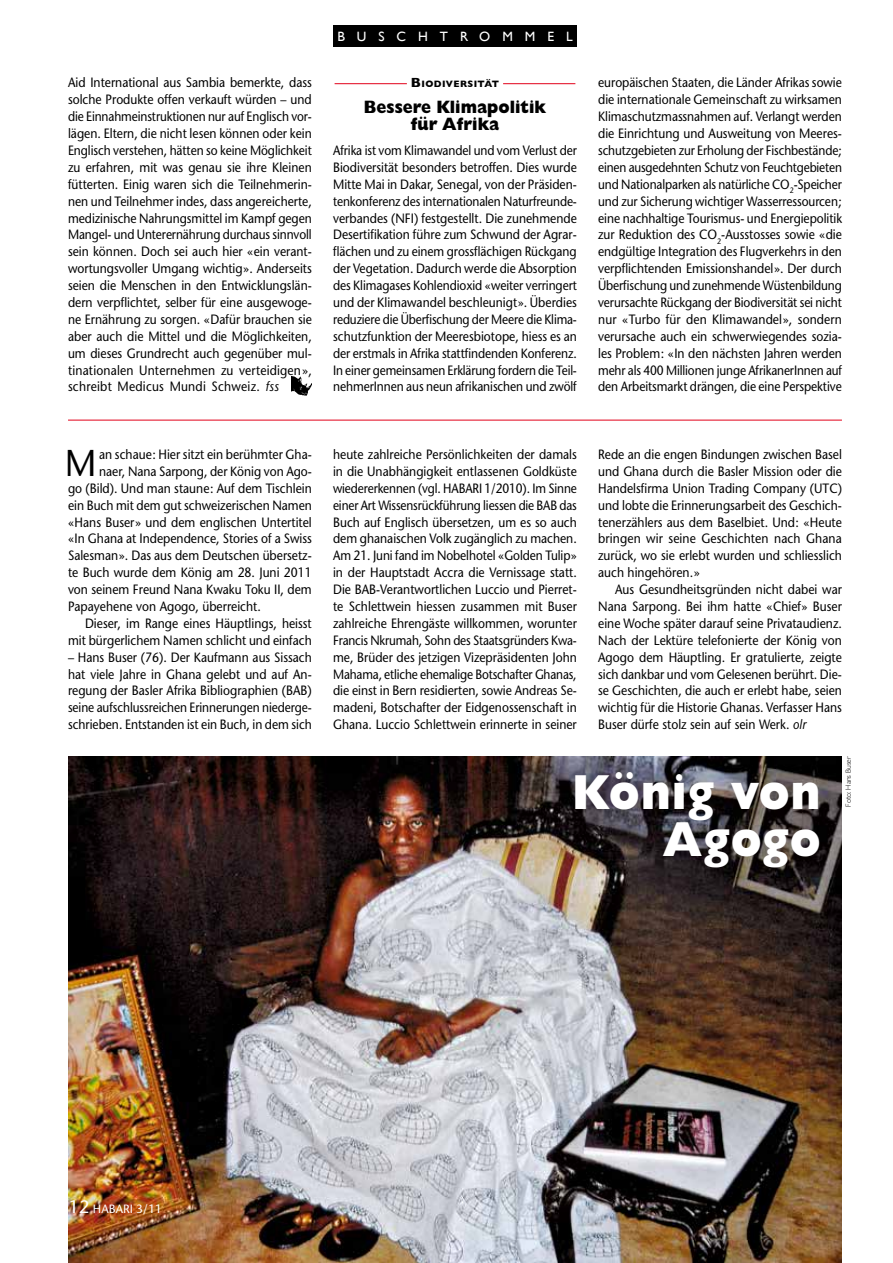
<style>
.page{position:relative;width:893px;height:1263px;background:#fff}
.page>*{position:absolute;margin:0;border:0;box-sizing:border-box;transform-origin:0 0}
.t1{font:800 49.5px/46.5px "Gill Sans Std";letter-spacing:.015em;color:#fff;text-align:right;scale:.9 1}
.t2{font:37.35px "Stone Sans";color:#000;scale:.9 1}
.t3{font:800 18px/17px "Gill Sans Std";color:#000;text-align:center;scale:.9 1}
.t4{font:13.5px/17px "Stone Sans";color:#000;text-align:justify;scale:.9 1}
.t5{font:13.5px/17px "Stone Sans";color:#000;text-align:justify;scale:.89 1}
.t6{font:13.5px "Gill Sans";letter-spacing:.885em;color:#fff}
.t7{font:12px "Stone Sans";color:#fff}
.t8{font:700 9.45px "Gill Sans";letter-spacing:.04em;color:#000}
.t9{font:300 7.5px "Gill Sans";color:#000}
.s1{font-style:italic}
.s2{font-size:13.5px}
.s3{font-size:18px}
</style>
<div class="page">
<img style="left:68px;top:756px;width:774px;height:507px">
<img style="left:291px;top:377px;width:21px;height:19px">
<hr style="left:335px;top:83px;width:240px;height:1px;background:#e2001a">
<div style="left:407px;top:80px;width:96px;height:9px;background:#fff"></div>
<hr style="left:68px;top:420px;width:774px;height:1px;background:#e2001a">
<div style="left:333px;top:26px;width:244px;height:21px;background:#000"></div>
<p class="t4" style="left:68px;top:74px;width:273px">Aid International aus Sambia bemerkte, dass solche Produkte offen verkauft würden – und die Einnahmeinstruktionen nur auf Englisch vor&shy;lägen. Eltern, die nicht lesen können oder kein Englisch verstehen, hätten so keine Möglichkeit zu erfahren, mit was genau sie ihre Kleinen fütterten. Einig waren sich die Teilnehmerin&shy;nen und Teilnehmer indes, dass angereicherte, medizinische Nahrungsmittel im Kampf gegen Mangel- und Unterernährung durchaus sinnvoll sein können. Doch sei auch hier «ein verant&shy;wortungsvoller Umgang wichtig». Anderseits seien die Menschen in den Entwicklungslän&shy;dern verpflichtet, selber für eine ausgewoge&shy;ne Ernährung zu sorgen. «Dafür brauchen sie aber auch die Mittel und die Möglichkeiten, um dieses Grundrecht auch gegenüber mul&shy;tinationalen Unternehmen zu verteidigen», schreibt Medicus Mundi Schweiz. <span class="s1">fss</span></p>
<p class="t6" style="left:337px;top:28px;width:237px">BUSCHTROMMEL</p>
<p class="t8" style="left:411px;top:77px;width:90px"><span class="s2">B</span>IODIVERSITÄT</p>
<h3 class="t3" style="left:364px;top:99px;width:204px">Bessere Klimapolitik für Afrika</h3>
<p class="t5" style="left:333px;top:142px;width:275px">Afrika ist vom Klimawandel und vom Verlust der Biodiversität besonders betroffen. Dies wurde Mitte Mai in Dakar, Senegal, von der Präsiden&shy;tenkonferenz des internationalen Naturfreunde&shy;verbandes (NFI) festgestellt. Die zunehmende Desertifikation führe zum Schwund der Agrar&shy;flächen und zu einem grossflächigen Rückgang der Vegetation. Dadurch werde die Absorption des Klimagases Kohlendioxid «weiter verringert und der Klimawandel beschleunigt». Überdies reduziere die Überfischung der Meere die Klima&shy;schutzfunktion der Meeresbiotope, hiess es an der erstmals in Afrika stattfindenden Konferenz.<br>In einer gemeinsamen Erklärung fordern die Teil&shy;nehmerInnen aus neun afrikanischen und zwölf</p>
<p class="t4" style="left:598px;top:74px;width:273px">europäischen Staaten, die Länder Afrikas sowie die internationale Gemeinschaft zu wirksamen Klimaschutzmassnahmen auf. Verlangt werden die Einrichtung und Ausweitung von Meeres&shy;schutzgebieten zur Erholung der Fischbestände; einen ausgedehnten Schutz von Feuchtgebieten und Nationalparken als natürliche CO<sub>2</sub>-Speicher und zur Sicherung wichtiger Wasserressourcen; eine nachhaltige Tourismus- und Energiepolitik zur Reduktion des CO<sub>2</sub>-Ausstosses sowie «die endgültige Integration des Flugverkehrs in den verpflichtenden Emissionshandel». Der durch Überfischung und zunehmende Wüstenbildung verursachte Rückgang der Biodiversität sei nicht nur «Turbo für den Klimawandel», sondern verursache auch ein schwerwiegendes sozia&shy;les Problem: «In den nächsten Jahren werden mehr als 400 Millionen junge AfrikanerInnen auf den Arbeitsmarkt drängen, die eine Perspektive</p>
<h2 class="t2" style="left:65px;top:441px;width:36px">M</h2>
<p class="t4" style="left:99px;top:446px;width:238px">an schaue: Hier sitzt ein berühmter Gha-</p>
<p class="t4" style="left:99px;top:463px;width:238px">naer, Nana Sarpong, der König von Ago-</p>
<p class="t4" style="left:68px;top:480px;width:272px">go (Bild). Und man staune: Auf dem Tischlein</p>
<p class="t4" style="left:68px;top:496px;width:273px">ein Buch mit dem gut schweizerischen Namen</p>
<p class="t4" style="left:68px;top:513px;width:272px">«Hans Buser» und dem englischen Untertitel</p>
<p class="t4" style="left:68px;top:530px;width:272px">«In Ghana at Independence, Stories of a Swiss</p>
<p class="t4" style="left:68px;top:547px;width:272px">Salesman». Das aus dem Deutschen übersetz-</p>
<p class="t4" style="left:68px;top:564px;width:272px">te Buch wurde dem König am 28. Juni 2011</p>
<p class="t4" style="left:68px;top:581px;width:272px">von seinem Freund Nana Kwaku Toku II, dem</p>
<p class="t4" style="left:68px;top:598px;width:216px">Papayehene von Agogo, überreicht.</p>
<p class="t4" style="left:85px;top:615px;width:253px">Dieser, im Range eines Häuptlings, heisst</p>
<p class="t4" style="left:68px;top:632px;width:272px">mit bürgerlichem Namen schlicht und einfach</p>
<p class="t4" style="left:68px;top:648px;width:273px">– Hans Buser (76). Der Kaufmann aus Sissach hat viele Jahre in Ghana gelebt und auf An&shy;regung der Basler Afrika Bibliographien (BAB) seine aufschlussreichen Erinnerungen niederge&shy;schrieben. Entstanden ist ein Buch, in dem sich</p>
<p class="t4" style="left:333px;top:446px;width:272px">heute zahlreiche Persönlichkeiten der damals in die Unabhängigkeit entlassenen Goldküste wiedererkennen (vgl. HABARI 1/2010). Im Sinne einer Art Wissensrückführung liessen die BAB das Buch auf Englisch übersetzen, um es so auch dem ghanaischen Volk zugänglich zu machen.<br>Am 21. Juni fand im Nobelhotel «Golden Tulip» in der Hauptstadt Accra die Vernissage statt.<br>Die BAB-Verantwortlichen Luccio und Pierret&shy;te Schlettwein hiessen zusammen mit Buser zahlreiche Ehrengäste willkommen, worunter Francis Nkrumah, Sohn des Staatsgründers Kwa&shy;me, Brüder des jetzigen Vizepräsidenten John Mahama, etliche ehemalige Botschafter Ghanas, die einst in Bern residierten, sowie Andreas Se&shy;madeni, Botschafter der Eidgenossenschaft in Ghana. Luccio Schlettwein erinnerte in seiner</p>
<p class="t4" style="left:598px;top:446px;width:272px">Rede an die engen Bindungen zwischen Basel und Ghana durch die Basler Mission oder die Handelsfirma Union Trading Company (UTC) und lobte die Erinnerungsarbeit des Geschich&shy;tenerzählers aus dem Baselbiet. Und: «Heute bringen wir seine Geschichten nach Ghana zurück, wo sie erlebt wurden und schliesslich auch hingehören.»</p>
<p class="t4" style="left:598px;top:581px;width:272px;text-indent:17px">Aus Gesundheitsgründen nicht dabei war Nana Sarpong. Bei ihm hatte «Chief» Buser eine Woche später darauf seine Privataudienz.<br>Nach der Lektüre telefonierte der König von Agogo dem Häuptling. Er gratulierte, zeigte sich dankbar und vom Gelesenen berührt. Die&shy;se Geschichten, die auch er erlebt habe, seien wichtig für die Historie Ghanas. Verfasser Hans Buser dürfe stolz sein auf sein Werk. <span class="s1">olr</span></p>
<h1 class="t1" style="left:572px;top:769px;width:278px">König von<br>Agogo</h1>
<p class="t9" style="left:842px;top:807px;width:52px;rotate:-90deg">Foto: Hans Buser</p>
<p class="t7" style="left:69px;top:1202px;width:95px"><span class="s3">12</span> HABARI 3/11</p>
</div>
